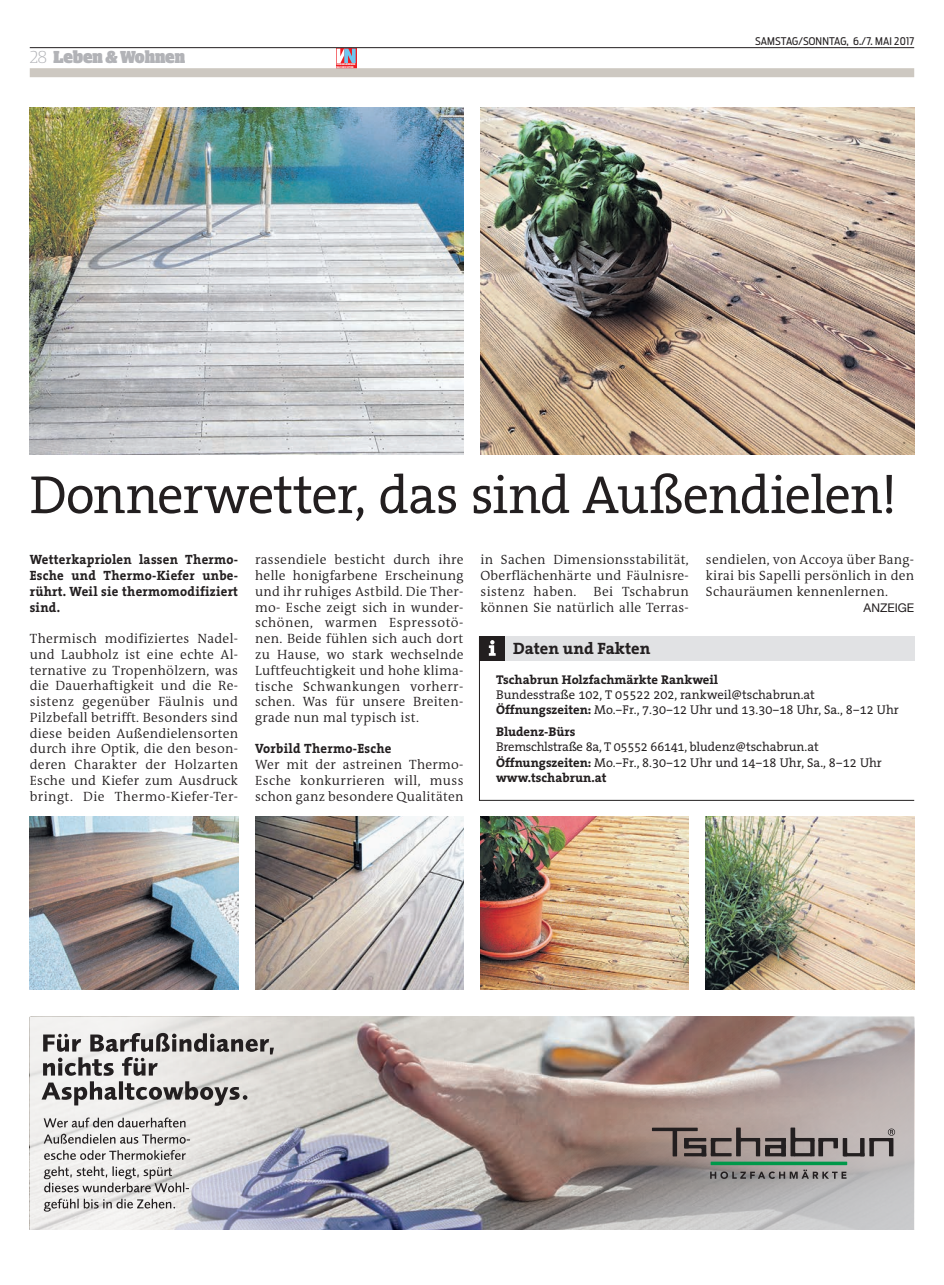
<style>
.page{position:relative;width:944px;height:1285px;background:#fff}
.page>*{position:absolute;margin:0;border:0;box-sizing:border-box;transform-origin:0 0}
.t1{font:54px "The Serif Office";letter-spacing:-.025em;color:#231f20}
.t2{font:17.4px "Guardian Compact Ultra";letter-spacing:-.005em;color:#b2b3b7}
.t3{font:700 16.5px "The Serif Office";color:#231f20}
.t4{font:300 13.5px/15.8px "The Antiqua B W4";letter-spacing:.02em;color:#231f20;text-align:justify}
.t5{font:700 13.5px/15.8px "The Serif Office";letter-spacing:.02em;color:#231f20;text-align:justify;scale:.95 1}
.t6{font:12.75px/15.3px "The Serif Office";color:#231f20}
.t7{font:700 12.75px "The Serif Office";color:#231f20}
.t8{font:12px "Helvetica Neue";color:#231f20}
.t9{font:10.5px "Antenna Cond";letter-spacing:.02em;color:#231f20}
.t10{font:900 2.4px/2.1px "Antenna Cond";letter-spacing:.02em;color:#fff}
.s1{font-family:"Guardian Compact";font-weight:300}
.s2{font-weight:700}
</style>
<div class="page">
<img style="left:402px;top:1016px;width:512px;height:213px">
<img style="left:30px;top:1016px;width:372px;height:213px">
<hr style="left:652px;top:1127px;width:46px;height:3px;background:#231f20">
<hr style="left:673px;top:1129px;width:4px;height:27px;background:#231f20">
<div style="left:684px;top:1138px;width:5px;height:10px;background:#231f20"></div>
<hr style="left:702px;top:1144px;width:4px;height:12px;background:#231f20">
<svg style="left:684px;top:1137px;width:22px;height:4px"></svg>
<svg style="left:684px;top:1152px;width:22px;height:4px"></svg>
<svg style="left:684px;top:1144px;width:22px;height:4px"></svg>
<div style="left:736px;top:1127px;width:5px;height:29px;background:#231f20"></div>
<svg style="left:740px;top:1137px;width:20px;height:4px"></svg>
<hr style="left:756px;top:1139px;width:4px;height:17px;background:#231f20">
<div style="left:781px;top:1137px;width:5px;height:19px;background:#231f20"></div>
<svg style="left:765px;top:1152px;width:21px;height:4px"></svg>
<svg style="left:765px;top:1137px;width:21px;height:4px"></svg>
<svg style="left:765px;top:1144px;width:21px;height:4px"></svg>
<svg style="left:765px;top:1147px;width:6px;height:7px"></svg>
<div style="left:790px;top:1127px;width:5px;height:29px;background:#231f20"></div>
<svg style="left:795px;top:1137px;width:20px;height:4px"></svg>
<div style="left:810px;top:1139px;width:5px;height:17px;background:#231f20"></div>
<svg style="left:794px;top:1152px;width:18px;height:4px"></svg>
<svg style="left:711px;top:1137px;width:21px;height:4px"></svg>
<svg style="left:711px;top:1152px;width:21px;height:4px"></svg>
<hr style="left:711px;top:1139px;width:4px;height:15px;background:#231f20">
<svg style="left:818px;top:1137px;width:20px;height:4px"></svg>
<div style="left:818px;top:1139px;width:5px;height:17px;background:#231f20"></div>
<div style="left:833px;top:1139px;width:5px;height:9px;background:#231f20"></div>
<div style="left:860px;top:1137px;width:5px;height:19px;background:#231f20"></div>
<svg style="left:844px;top:1152px;width:20px;height:4px"></svg>
<hr style="left:843px;top:1137px;width:4px;height:19px;background:#231f20">
<div style="left:869px;top:1137px;width:5px;height:19px;background:#231f20"></div>
<hr style="left:869px;top:1137px;width:21px;height:3px;background:#231f20">
<svg style="left:888px;top:1128px;width:7px;height:13px"></svg>
<hr style="left:889px;top:1137px;width:4px;height:19px;background:#231f20">
<hr style="left:711px;top:1161px;width:136px;height:3px;background:#00984a">
<svg style="left:710px;top:1169px;width:136px;height:9px"></svg>
<svg style="left:42px;top:1081px;width:205px;height:24px"></svg>
<svg style="left:43px;top:1032px;width:231px;height:43px"></svg>
<svg style="left:44px;top:1198px;width:131px;height:13px"></svg>
<svg style="left:44px;top:1166px;width:145px;height:26px"></svg>
<svg style="left:44px;top:1149px;width:142px;height:10px"></svg>
<svg style="left:44px;top:1133px;width:146px;height:10px"></svg>
<svg style="left:44px;top:1117px;width:142px;height:10px"></svg>
<img style="left:30px;top:107px;width:433px;height:347px">
<img style="left:480px;top:107px;width:434px;height:347px">
<img style="left:30px;top:816px;width:208px;height:173px">
<img style="left:480px;top:816px;width:209px;height:173px">
<img style="left:255px;top:816px;width:208px;height:173px">
<img style="left:706px;top:816px;width:208px;height:173px">
<div style="left:336px;top:48px;width:20px;height:20px;background:#ee1d23"></div>
<svg style="left:337px;top:49px;width:19px;height:14px"></svg>
<hr style="left:30px;top:47px;width:884px;height:1px;background:#231f20">
<div style="left:30px;top:68px;width:884px;height:9px;background:#cdc8c1"></div>
<svg style="left:479px;top:636px;width:436px;height:165px"></svg>
<p class="t2" style="left:30px;top:47px;width:157px"><span class="s1">28</span> Leben &amp; Wohnen</p>
<p class="t10" style="left:336px;top:64px;width:21px">VORARLBERGER<br>NACHRICHTEN</p>
<p class="t9" style="left:755px;top:34px;width:160px">SAMSTAG/SONNTAG, 6./7. MAI 2017</p>
<h1 class="t1" style="left:30px;top:460px;width:869px">Donnerwetter, das sind Außendielen!</h1>
<p class="t5" style="left:30px;top:551px;width:221px">Wetterkapriolen lassen Thermo-Esche und Thermo-Kiefer unbe&shy;rührt. Weil sie thermomodifiziert sind.</p>
<p class="t4" style="left:30px;top:630px;width:210px">Thermisch modifiziertes Nadel&shy;und Laubholz ist eine echte Al&shy;ternative zu Tropenhölzern, was die Dauerhaftigkeit und die Re&shy;sistenz gegenüber Fäulnis und Pilzbefall betrifft. Besonders sind diese beiden Außendielensorten durch ihre Optik, die den beson&shy;deren Charakter der Holzarten Esche und Kiefer zum Ausdruck bringt. Die Thermo-Kiefer-Ter-</p>
<p class="t4" style="left:255px;top:552px;width:210px">rassendiele besticht durch ihre helle honigfarbene Erscheinung und ihr ruhiges Astbild. Die Ther&shy;mo- Esche zeigt sich in wunder&shy;schönen, warmen Espressotö&shy;nen. Beide fühlen sich auch dort zu Hause, wo stark wechselnde Luftfeuchtigkeit und hohe klima&shy;tische Schwankungen vorherr&shy;schen. Was für unsere Breiten&shy;grade nun mal typisch ist.</p>
<p class="t5" style="left:255px;top:740px;width:145px">Vorbild Thermo-Esche</p>
<p class="t4" style="left:255px;top:756px;width:210px">Wer mit der astreinen Thermo-Esche konkurrieren will, muss schon ganz besondere Qualitäten</p>
<p class="t4" style="left:480px;top:552px;width:210px">in Sachen Dimensionsstabilität, Oberflächenhärte und Fäulnisre&shy;sistenz haben.</p>
<p class="t4" style="left:480px;top:583px;width:210px;text-align:right">Bei Tschabrun<br>können Sie natürlich alle Terras-</p>
<p class="t3" style="left:513px;top:638px;width:139px">Daten und Fakten</p>
<p class="t4" style="left:706px;top:552px;width:210px">sendielen, von Accoya über Bang&shy;kirai bis Sapelli persönlich in den Schauräumen kennenlernen.</p>
<p class="t8" style="left:864px;top:600px;width:52px">ANZEIGE</p>
<p class="t7" style="left:496px;top:671px;width:224px">Tschabrun Holzfachmärkte Rankweil</p>
<p class="t6" style="left:496px;top:686px;width:404px">Bundesstraße 102, T 05522 202, rankweil@tschabrun.at<br><span class="s2">Öffnungszeiten:</span> Mo.–Fr., 7.30–12 Uhr und 13.30–18 Uhr, Sa., 8–12 Uhr</p>
<p class="t7" style="left:496px;top:723px;width:81px">Bludenz-Bürs</p>
<p class="t6" style="left:496px;top:739px;width:387px">Bremschlstraße 8a, T 05552 66141, bludenz@tschabrun.at<br><span class="s2">Öffnungszeiten:</span> Mo.–Fr., 8.30–12 Uhr und 14–18 Uhr, Sa., 8–12 Uhr <span class="s2">www.tschabrun.at</span></p>
</div>
